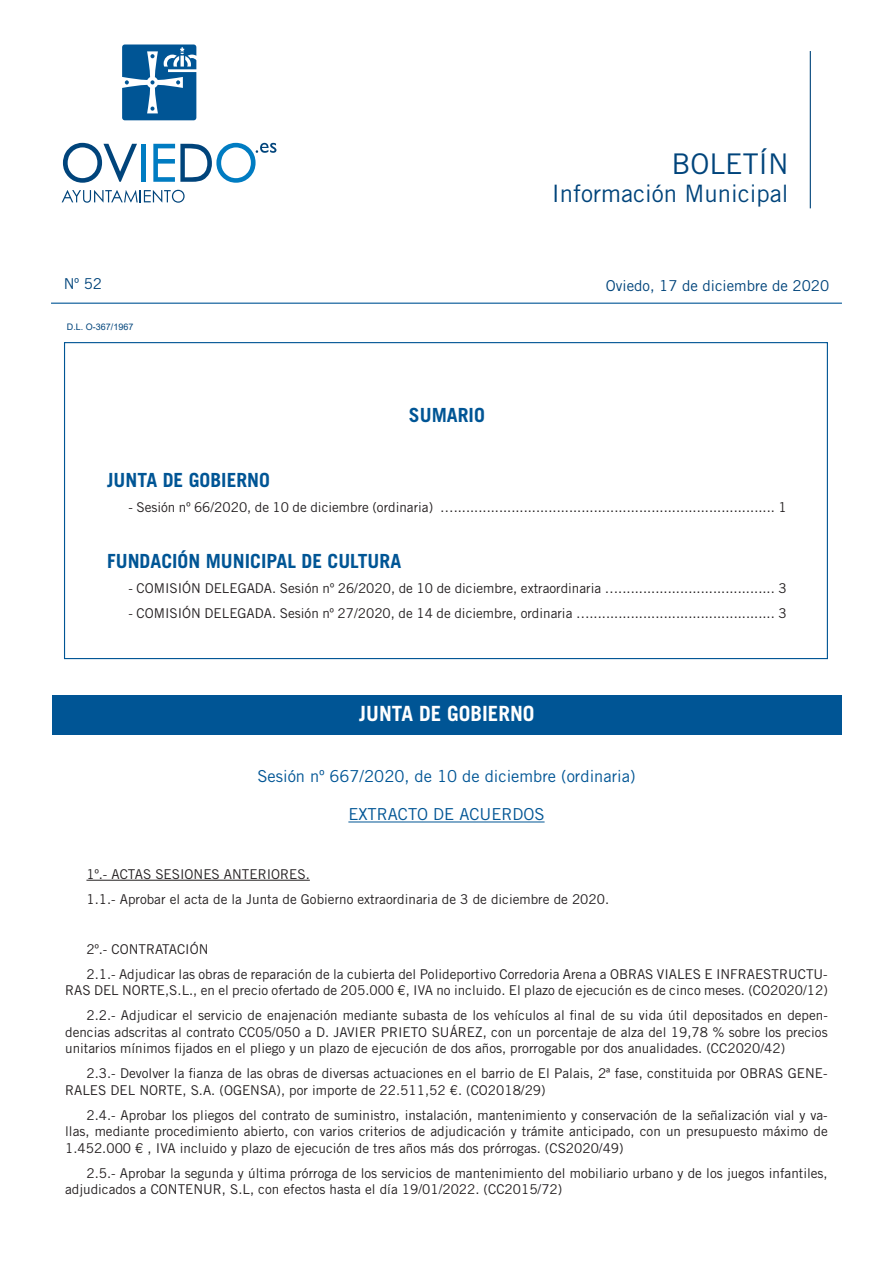
<style>
.page{position:relative;width:893px;height:1263px;background:#fff}
.page>*{position:absolute;margin:0;border:0;box-sizing:border-box;transform-origin:0 0}
.t1{font:28.5px "Trade Gothic LT Std";color:#00447b}
.t2{font:24px "Trade Gothic LT Std";color:#00447b}
.t3{font:700 21px "Trade Gothic LT Std";color:#fff}
.t4{font:700 19.5px "Trade Gothic LT Std";color:#005595}
.t5{font:16.5px "Trade Gothic LT Std";color:#005595}
.t6{font:15px "Trade Gothic LT Std";color:#00447b}
.t7{font:13.5px/16.5px "Trade Gothic LT Std";color:#231f20}
.t8{font:9px "Arial";color:#00447b}
</style>
<div class="page">
<hr style="left:810px;top:51px;width:1px;height:157px;background:#00447b">
<hr style="left:51px;top:303px;width:791px;height:1px;background:#005595">
<svg style="left:122px;top:45px;width:74px;height:75px;background:#3175a9"></svg>
<svg style="left:63px;top:143px;width:74px;height:40px"></svg>
<div style="left:141px;top:144px;width:5px;height:38px;background:#007cc2"></div>
<svg style="left:153px;top:143px;width:123px;height:40px"></svg>
<svg style="left:62px;top:190px;width:123px;height:13px"></svg>
<div style="left:52px;top:695px;width:790px;height:39px;background:#005595"></div>
<hr style="left:348px;top:821px;width:197px;height:1px;background:#005595">
<hr style="left:86px;top:880px;width:224px;height:1px;background:#231f20">
<p class="t6" style="left:64px;top:275px;width:40px">Nº 52</p>
<p class="t8" style="left:67px;top:320px;width:68px">D.L. O-367/1967</p>
<h3 class="t4" style="left:409px;top:403px;width:77px">SUMARIO</h3>
<h1 class="t1" style="left:671px;top:146px;width:119px">BOLETÍN</h1>
<h2 class="t2" style="left:552px;top:179px;width:238px">Información Municipal</h2>
<p class="t6" style="left:606px;top:277px;width:225px">Oviedo, 17 de diciembre de 2020</p>
<h3 class="t4" style="left:107px;top:468px;width:164px">JUNTA DE GOBIERNO</h3>
<p class="t7" style="left:128px;top:499px;width:660px">- Sesión nº 66/2020, de 10 de diciembre (ordinaria) ….............................................................................. 1</p>
<h3 class="t4" style="left:107px;top:549px;width:296px">FUNDACIÓN MUNICIPAL DE CULTURA</h3>
<p class="t7" style="left:128px;top:580px;width:660px">- COMISIÓN DELEGADA. Sesión nº 26/2020, de 10 de diciembre, extraordinaria …...................................... 3</p>
<p class="t7" style="left:128px;top:605px;width:660px">- COMISIÓN DELEGADA. Sesión nº 27/2020, de 14 de diciembre, ordinaria …............................................. 3</p>
<h3 class="t3" style="left:359px;top:700px;width:177px">JUNTA DE GOBIERNO</h3>
<p class="t5" style="left:257px;top:766px;width:379px">Sesión nº 667/2020, de 10 de diciembre (ordinaria)</p>
<p class="t5" style="left:348px;top:804px;width:198px">EXTRACTO DE ACUERDOS</p>
<p class="t7" style="left:86px;top:861px;width:524px;line-height:25px">1º.- ACTAS SESIONES ANTERIORES.<br>1.1.- Aprobar el acta de la Junta de Gobierno extraordinaria de 3 de diciembre de 2020.</p>
<p class="t7" style="left:86px;top:936px;width:743px;line-height:25px">2º.- CONTRATACIÓN<br>2.1.- Adjudicar las obras de reparación de la cubierta del Polideportivo Corredoria Arena a OBRAS VIALES E INFRAESTRUCTU-</p>
<p class="t7" style="left:65px;top:978px;width:764px;line-height:25px;text-align:right">RAS DEL NORTE,S.L., en el precio ofertado de 205.000 €, IVA no incluido. El plazo de ejecución es de cinco meses. (CO2020/12)<br>2.2.- Adjudicar el servicio de enajenación mediante subasta de los vehículos al final de su vida útil depositados en depen-</p>
<p class="t7" style="left:65px;top:1024px;width:764px">dencias adscritas al contrato CC05/050 a D. JAVIER PRIETO SUÁREZ, con un porcentaje de alza del 19,78 % sobre los precios unitarios mínimos fijados en el pliego y un plazo de ejecución de dos años, prorrogable por dos anualidades. (CC2020/42)</p>
<p class="t7" style="left:65px;top:1065px;width:764px;text-indent:21px">2.3.- Devolver la fianza de las obras de diversas actuaciones en el barrio de El Palais, 2ª fase, constituida por OBRAS GENE-<br>RALES DEL NORTE, S.A. (OGENSA), por importe de 22.511,52 €. (CO2018/29)</p>
<p class="t7" style="left:65px;top:1107px;width:764px;text-align:justify;text-indent:21px">2.4.- Aprobar los pliegos del contrato de suministro, instalación, mantenimiento y conservación de la señalización vial y va&shy;llas, mediante procedimiento abierto, con varios criterios de adjudicación y trámite anticipado, con un presupuesto máximo de 1.452.000 € , IVA incluido y plazo de ejecución de tres años más dos prórrogas. (CS2020/49)</p>
<p class="t7" style="left:65px;top:1165px;width:764px;text-indent:21px">2.5.- Aprobar la segunda y última prórroga de los servicios de mantenimiento del mobiliario urbano y de los juegos infantiles, adjudicados a CONTENUR, S.L, con efectos hasta el día 19/01/2022. (CC2015/72)</p>
</div>
